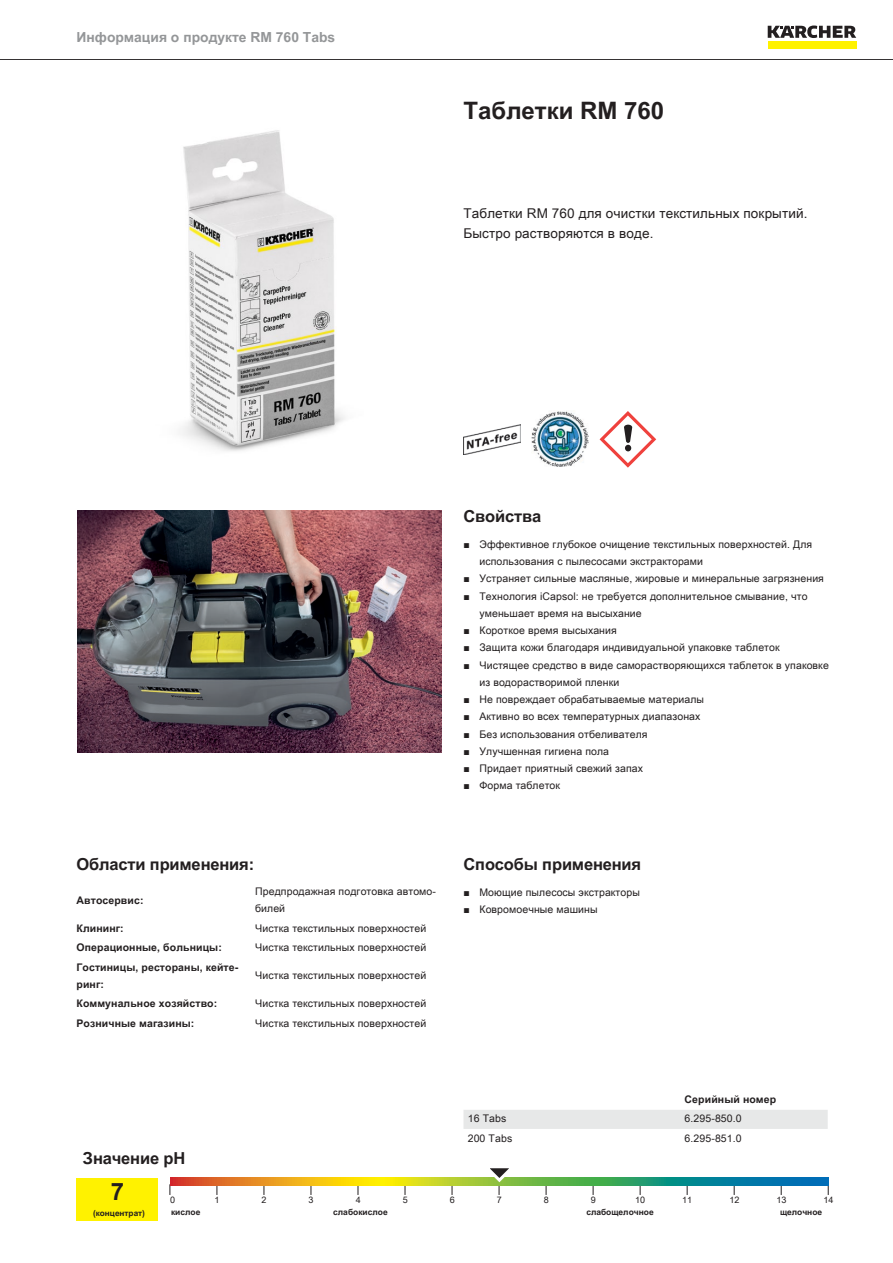
<style>
.page{position:relative;width:893px;height:1263px;background:#fff}
.page>*{position:absolute;margin:0;border:0;box-sizing:border-box;transform-origin:0 0}
.t1{font:700 24px "Arial Unicode MS";color:#231f20}
.t2{font:700 16.5px "Arial Unicode MS";letter-spacing:-.01em;color:#231f20}
.t3{font:700 13.8px "Arial Unicode MS";color:#949698}
.t4{font:13.5px/19.5px "Arial Unicode MS";letter-spacing:.01em;color:#231f20}
.t5{font:10.5px/17.2px "Arial Unicode MS";letter-spacing:.01em;color:#231f20}
.t6{font:700 10.5px/17.2px "Arial Unicode MS";letter-spacing:.01em;color:#231f20}
.t7{font:9px "Arial Unicode MS";color:#231f20}
.t8{font:700 8.4px "Arial Unicode MS";color:#231f20}
.t9{font:700 8.25px "Arial Unicode MS";color:#231f20}
.s1{font-family:"Arial"}
</style>
<div class="page">
<hr style="left:0;top:59px;width:893px;height:1px;background:#231f20">
<div style="left:768px;top:42px;width:88px;height:7px;background:#fff200"></div>
<svg style="left:768px;top:26px;width:88px;height:12px"></svg>
<img style="left:182px;top:130px;width:163px;height:321px">
<img style="left:463px;top:424px;width:57px;height:30px">
<img style="left:531px;top:411px;width:57px;height:56px">
<svg style="left:600px;top:411px;width:56px;height:57px"></svg>
<img style="left:77px;top:510px;width:365px;height:243px">
<div style="left:77px;top:1178px;width:81px;height:42px;background:#fff200"></div>
<svg style="left:170px;top:1178px;width:658px;height:8px;background:#82a04c"></svg>
<svg style="left:482px;top:1168px;width:38px;height:27px"></svg>
<div style="left:463px;top:1110px;width:365px;height:19px;background:#e7e8e8"></div>
<h3 class="t3" style="left:77px;top:27px;width:260px">Информация о продукте RM 760 Tabs</h3>
<h1 class="t1" style="left:463px;top:93px;width:202px">Таблетки RM 760</h1>
<p class="t4" style="left:463px;top:203px;width:346px">Таблетки RM 760 для очистки текстильных покрытий.<br>Быстро растворяются в воде.</p>
<h2 class="t2" style="left:77px;top:852px;width:179px">Области применения:</h2>
<p class="t6" style="left:77px;top:892px;width:68px">Автосервис:</p>
<p class="t5" style="left:255px;top:882px;width:182px">Предпродажная подготовка автомо&shy;билей</p>
<p class="t6" style="left:77px;top:920px;width:49px">Клининг:</p>
<p class="t5" style="left:255px;top:919px;width:173px">Чистка текстильных поверхностей</p>
<p class="t6" style="left:77px;top:939px;width:147px">Операционные, больницы:</p>
<p class="t5" style="left:255px;top:939px;width:173px">Чистка текстильных поверхностей</p>
<p class="t6" style="left:77px;top:959px;width:163px">Гостиницы, рестораны, кейте&shy;ринг:</p>
<p class="t5" style="left:255px;top:967px;width:173px">Чистка текстильных поверхностей</p>
<p class="t6" style="left:77px;top:995px;width:142px">Коммунальное хозяйство:</p>
<p class="t5" style="left:255px;top:995px;width:173px">Чистка текстильных поверхностей</p>
<p class="t6" style="left:77px;top:1015px;width:119px">Розничные магазины:</p>
<p class="t5" style="left:255px;top:1014px;width:173px">Чистка текстильных поверхностей</p>
<h2 class="t2" style="left:463px;top:504px;width:79px">Свойства</h2>
<p class="t5" style="left:479px;top:535px;width:334px;text-indent:-16px"><span class="s1">■</span> Эффективное глубокое очищение текстильных поверхностей. Для использования с пылесосами экстракторами</p>
<p class="t5" style="left:463px;top:570px;width:362px"><span class="s1">■</span> Устраняет сильные масляные, жировые и минеральные загрязнения</p>
<p class="t5" style="left:479px;top:587px;width:330px;text-indent:-16px"><span class="s1">■</span> Технология iCapsol: не требуется дополнительное смывание, что уменьшает время на высыхание</p>
<p class="t5" style="left:463px;top:622px;width:155px"><span class="s1">■</span> Короткое время высыхания</p>
<p class="t5" style="left:463px;top:639px;width:318px"><span class="s1">■</span> Защита кожи благодаря индивидуальной упаковке таблеток</p>
<p class="t5" style="left:479px;top:656px;width:351px;text-indent:-16px"><span class="s1">■</span> Чистящее средство в виде саморастворяющихся таблеток в упаковке из водорастворимой пленки</p>
<p class="t5" style="left:463px;top:691px;width:242px"><span class="s1">■</span> Не повреждает обрабатываемые материалы</p>
<p class="t5" style="left:463px;top:708px;width:238px"><span class="s1">■</span> Активно во всех температурных диапазонах</p>
<p class="t5" style="left:463px;top:725px;width:186px"><span class="s1">■</span> Без использования отбеливателя</p>
<p class="t5" style="left:463px;top:742px;width:147px"><span class="s1">■</span> Улучшенная гигиена пола</p>
<p class="t5" style="left:463px;top:760px;width:181px"><span class="s1">■</span> Придает приятный свежий запах</p>
<p class="t5" style="left:463px;top:777px;width:98px"><span class="s1">■</span> Форма таблеток</p>
<h2 class="t2" style="left:463px;top:852px;width:179px">Способы применения</h2>
<p class="t5" style="left:463px;top:883px;width:178px"><span class="s1">■</span> Моющие пылесосы экстракторы</p>
<p class="t5" style="left:463px;top:900px;width:136px"><span class="s1">■</span> Ковромоечные машины</p>
<p class="t6" style="left:685px;top:1091px;width:93px">Серийный номер</p>
<p class="t5" style="left:468px;top:1110px;width:40px">16 Tabs</p>
<p class="t5" style="left:685px;top:1110px;width:59px">6.295-850.0</p>
<p class="t5" style="left:468px;top:1129px;width:46px">200 Tabs</p>
<p class="t5" style="left:685px;top:1129px;width:59px">6.295-851.0</p>
<h2 class="t2" style="left:83px;top:1146px;width:104px">Значение pH</h2>
<h1 class="t1" style="left:111px;top:1174px;width:15px">7</h1>
<p class="t7" style="left:170px;top:1193px;width:7px">0</p>
<p class="t7" style="left:215px;top:1193px;width:7px">1</p>
<p class="t7" style="left:262px;top:1193px;width:7px">2</p>
<p class="t7" style="left:309px;top:1193px;width:7px">3</p>
<p class="t7" style="left:356px;top:1193px;width:7px">4</p>
<p class="t7" style="left:403px;top:1193px;width:7px">5</p>
<p class="t7" style="left:450px;top:1193px;width:7px">6</p>
<p class="t7" style="left:497px;top:1193px;width:7px">7</p>
<p class="t7" style="left:544px;top:1193px;width:7px">8</p>
<p class="t7" style="left:591px;top:1193px;width:7px">9</p>
<p class="t7" style="left:635px;top:1193px;width:12px">10</p>
<p class="t7" style="left:682px;top:1193px;width:12px">11</p>
<p class="t7" style="left:729px;top:1193px;width:12px">12</p>
<p class="t7" style="left:776px;top:1193px;width:12px">13</p>
<p class="t7" style="left:823px;top:1193px;width:12px">14</p>
<p class="t9" style="left:93px;top:1207px;width:53px">(концентрат)</p>
<p class="t8" style="left:171px;top:1206px;width:31px">кислое</p>
<p class="t8" style="left:333px;top:1206px;width:56px">слабокислое</p>
<p class="t8" style="left:586px;top:1206px;width:69px">слабощелочное</p>
<p class="t8" style="left:780px;top:1206px;width:44px">щелочное</p>
</div>
